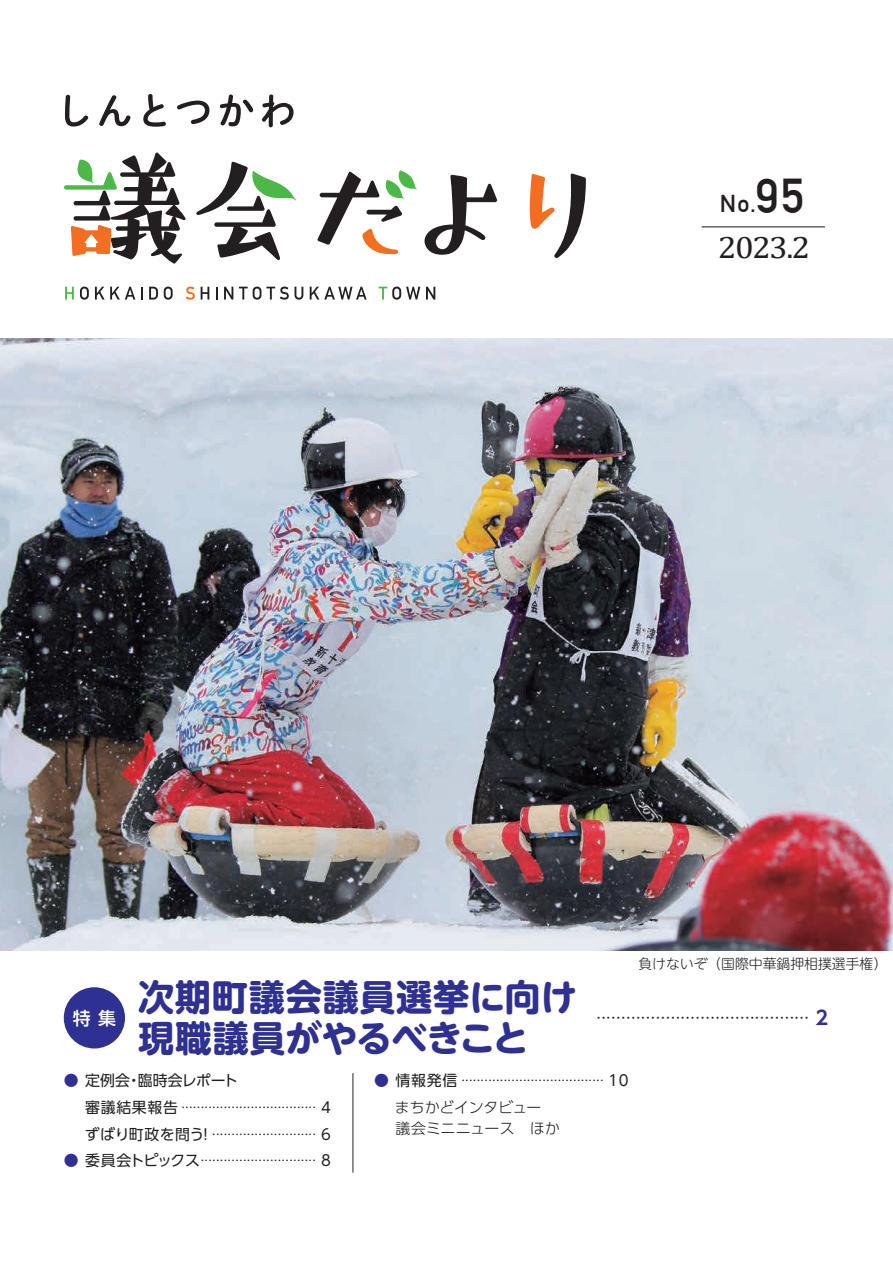
<style>
.page{position:relative;width:893px;height:1263px;background:#fff}
.page>*{position:absolute;margin:0;border:0;box-sizing:border-box;transform-origin:0 0}
.t1{font:700 47.85px "DIN Alternate";color:#231f20}
.t2{font:700 36.15px "UD Shin M Go Pr 6";letter-spacing:.015em;color:#2e3092}
.t3{font:700 36.15px "UD Shin M Go Pr 6";letter-spacing:-.02em;color:#2e3092}
.t4{font:30.9px "Cambria Math";color:#231f20;scale:1.1 1}
.t5{font:700 23.85px "DIN Alternate";color:#231f20}
.t6{font:300 expanded 19.2px "Shin Go Pr 6";color:#231f20}
.t7{font:500 17.85px "UD Shin Go Pr 6";color:#fff}
.t8{font:300 expanded 14.85px "Shin Go Pr 6";color:#231f20}
.t9{font:300 14.85px/21.3px "UD Shin Go Pr 6";letter-spacing:-.015em;color:#231f20}
.t10{font:14.85px/26.5px "UD Shin Go Pr 6";letter-spacing:.05em;color:#231f20}
.t11{font:14.85px "UD Shin Go Pr 6";letter-spacing:-.06em;color:#231f20}
.t12{font:14.85px "UD Shin Go Pr 6";letter-spacing:-.025em;color:#231f20}
.t13{font:14.85px "UD Shin Go Pr 6";letter-spacing:.01em;color:#231f20}
.t14{font:300 13.8px "UD Shin M Go Pr 6";color:#231f20}
.s1{font-size:23.85px}
.s2{font-family:"UD Shin Go Pr 6 De";font-weight:700;font-stretch:normal;color:#2e3092}
.s3{color:#2e3092}
.s4{font-family:"UD Shin Go Pr 6";font-weight:400;font-stretch:normal}
.s5{font-family:"UD Shin Go Pr 6";font-weight:400;font-stretch:normal;color:#2e3092}
</style>
<div class="page">
<img style="left:0;top:338px;width:893px;height:612px">
<hr style="left:702px;top:226px;width:123px;height:1px;background:#231f20">
<div style="left:64px;top:987px;width:61px;height:61px;background:#2e3092;border-radius:50%"></div>
<svg style="left:65px;top:95px;width:23px;height:32px"></svg>
<svg style="left:99px;top:95px;width:31px;height:31px"></svg>
<svg style="left:143px;top:94px;width:23px;height:33px"></svg>
<svg style="left:177px;top:101px;width:32px;height:23px"></svg>
<svg style="left:220px;top:95px;width:33px;height:31px"></svg>
<svg style="left:262px;top:94px;width:32px;height:33px"></svg>
<svg style="left:65px;top:287px;width:9px;height:13px"></svg>
<svg style="left:80px;top:287px;width:9px;height:13px"></svg>
<svg style="left:95px;top:287px;width:40px;height:13px"></svg>
<svg style="left:141px;top:287px;width:2px;height:13px"></svg>
<svg style="left:149px;top:287px;width:9px;height:13px"></svg>
<svg style="left:164px;top:287px;width:9px;height:13px"></svg>
<svg style="left:186px;top:287px;width:9px;height:13px"></svg>
<svg style="left:201px;top:287px;width:8px;height:13px"></svg>
<svg style="left:216px;top:287px;width:2px;height:13px"></svg>
<svg style="left:224px;top:287px;width:9px;height:13px"></svg>
<svg style="left:239px;top:287px;width:50px;height:13px"></svg>
<svg style="left:295px;top:287px;width:8px;height:13px"></svg>
<svg style="left:310px;top:287px;width:57px;height:13px"></svg>
<svg style="left:379px;top:287px;width:41px;height:13px"></svg>
<svg style="left:426px;top:287px;width:9px;height:13px"></svg>
<svg style="left:424px;top:175px;width:73px;height:80px"></svg>
<svg style="left:196px;top:162px;width:101px;height:98px"></svg>
<svg style="left:317px;top:170px;width:100px;height:84px"></svg>
<svg style="left:64px;top:152px;width:122px;height:112px"></svg>
<svg style="left:530px;top:174px;width:56px;height:84px"></svg>
<hr style="left:353px;top:1073px;width:1px;height:99px;background:#231f20">
<h1 class="t1" style="left:750px;top:160px;width:56px"><span class="s1">.</span>95</h1>
<h3 class="t5" style="left:720px;top:185px;width:31px">No</h3>
<h3 class="t4" style="left:718px;top:229px;width:86px">2023.2</h3>
<p class="t7" style="left:73px;top:1003px;width:45px">特集</p>
<h2 class="t2" style="left:138px;top:966px;width:440px">次期町議会議員選挙に向け</h2>
<h2 class="t3" style="left:138px;top:1007px;width:392px">現職議員がやるべきこと</h2>
<p class="t14" style="left:638px;top:953px;width:250px">負けないぞ（国際中華鍋押相撲選手権(</p>
<p class="t6" style="left:589px;top:1002px;width:241px">・・・・・・・・・・・・・・・・・・・・・・・・・・・・・・・・・・・・・・・・・・・ <span class="s2">2</span></p>
<p class="t12" style="left:138px;top:1069px;width:102px">臨時会レポート</p>
<p class="t10" style="left:85px;top:1067px;width:95px;text-indent:-21px"><span class="s3">●</span> 定例会<br>審議結果報告</p>
<p class="t13" style="left:126px;top:1069px;width:16px">・</p>
<p class="t8" style="left:176px;top:1095px;width:157px">・・・・・・・・・・・・・・・・・・・・・・・・・・・・・・・・・・・ <span class="s4">4</span></p>
<p class="t8" style="left:85px;top:1122px;width:248px"><span class="s4">ずばり町政を問う</span> ・・・・・・・・・・・・・・・・・・・・・・・・・・・ <span class="s4">6</span></p>
<p class="t11" style="left:64px;top:1148px;width:138px"><span class="s3">●</span> 委員会トピックス</p>
<p class="t13" style="left:198px;top:1122px;width:16px">!</p>
<p class="t8" style="left:195px;top:1148px;width:137px">・・・・・・・・・・・・・・・・・・・・・・・・・・・・・・ <span class="s4">8</span></p>
<p class="t8" style="left:374px;top:1068px;width:237px"><span class="s5">●</span> <span class="s4">情報発信</span> ・・・・・・・・・・・・・・・・・・・・・・・・・・・・・・・・・・・・・</p>
<p class="t9" style="left:374px;top:1096px;width:187px">　まちかどインタビュー<br>　議会ミニニュース　ほか</p>
<p class="t13" style="left:606px;top:1069px;width:24px">１0</p>
</div>
